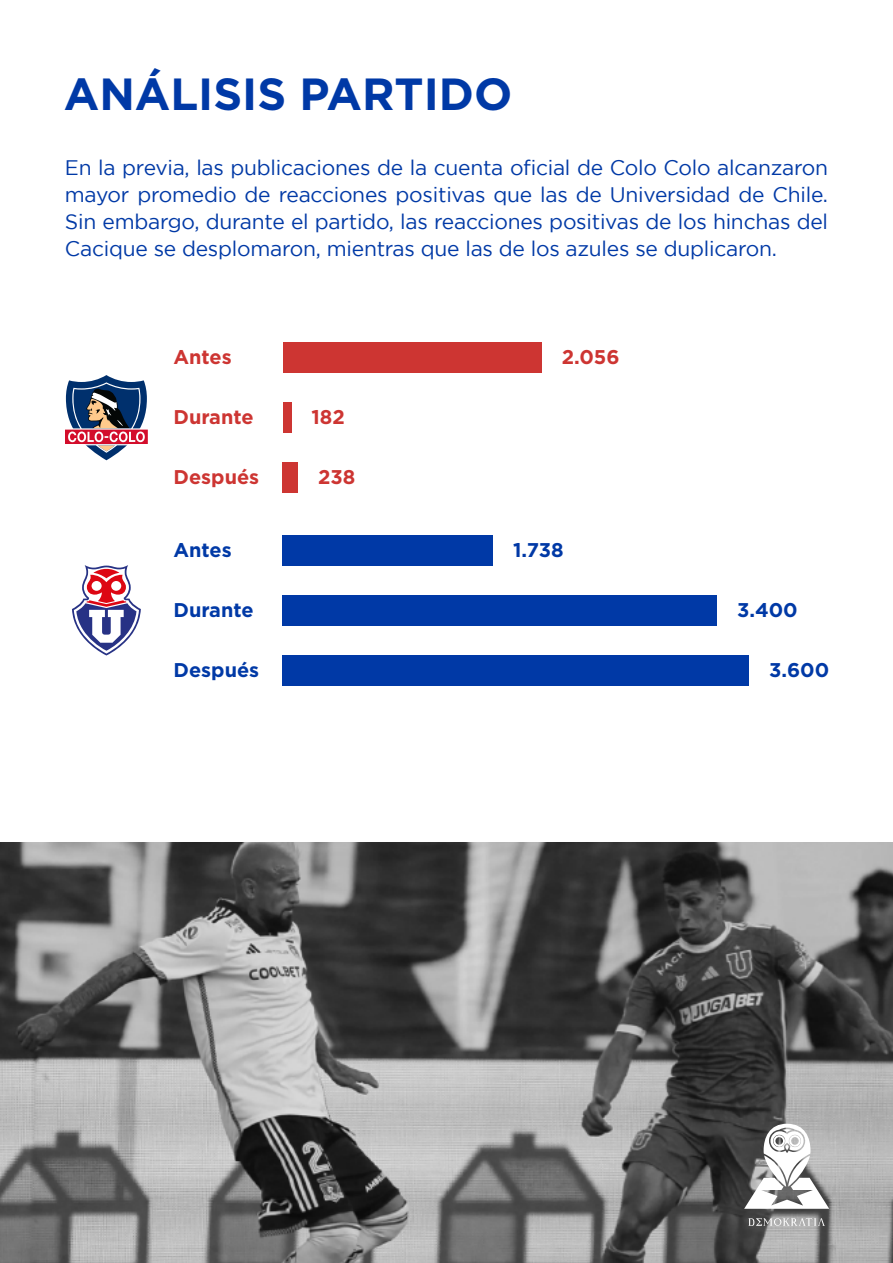
<style>
.page{position:relative;width:893px;height:1263px;background:#fff}
.page>*{position:absolute;margin:0;border:0;box-sizing:border-box;transform-origin:0 0}
.t1{font:700 45px "Gotham";color:#0039a6}
.t2{font:21px/27px "Gotham";letter-spacing:-.01em;color:#0039a6;text-align:justify}
.t3{font:700 19.8px "Gotham";color:#0039a6}
.t4{font:700 19.8px "Gotham";color:#cd3532}
</style>
<div class="page">
<img style="left:0;top:842px;width:893px;height:421px">
<svg style="left:744px;top:1124px;width:85px;height:85px"></svg>
<svg style="left:748px;top:1218px;width:77px;height:8px"></svg>
<div style="left:283px;top:595px;width:434px;height:30px;background:#0039a6"></div>
<div style="left:283px;top:535px;width:210px;height:30px;background:#0039a6"></div>
<div style="left:283px;top:655px;width:466px;height:30px;background:#0039a6"></div>
<div style="left:283px;top:403px;width:8px;height:30px;background:#cd3532"></div>
<div style="left:283px;top:343px;width:259px;height:30px;background:#cd3532"></div>
<div style="left:283px;top:462px;width:15px;height:31px;background:#cd3532"></div>
<svg style="left:72px;top:565px;width:69px;height:90px"></svg>
<svg style="left:65px;top:375px;width:83px;height:85px"></svg>
<h1 class="t1" style="left:64px;top:68px;width:450px">ANÁLISIS PARTIDO</h1>
<p class="t2" style="left:65px;top:154px;width:765px">En la previa, las publicaciones de la cuenta oficial de Colo Colo alcanzaron mayor promedio de reacciones positivas que las de Universidad de Chile.<br>Sin embargo, durante el partido, las reacciones positivas de los hinchas del Cacique se desplomaron, mientras que las de los azules se duplicaron.</p>
<p class="t4" style="left:174px;top:346px;width:60px">Antes</p>
<p class="t4" style="left:562px;top:346px;width:59px">2.056</p>
<p class="t4" style="left:174px;top:406px;width:82px">Durante</p>
<p class="t4" style="left:311px;top:406px;width:35px">182</p>
<p class="t4" style="left:174px;top:466px;width:87px">Después</p>
<p class="t4" style="left:318px;top:466px;width:39px">238</p>
<p class="t3" style="left:174px;top:539px;width:60px">Antes</p>
<p class="t3" style="left:174px;top:598px;width:82px">Durante</p>
<p class="t3" style="left:513px;top:539px;width:52px">1.738</p>
<p class="t3" style="left:737px;top:598px;width:62px">3.400</p>
<p class="t3" style="left:174px;top:658px;width:87px">Después</p>
<p class="t3" style="left:769px;top:658px;width:62px">3.600</p>
</div>
